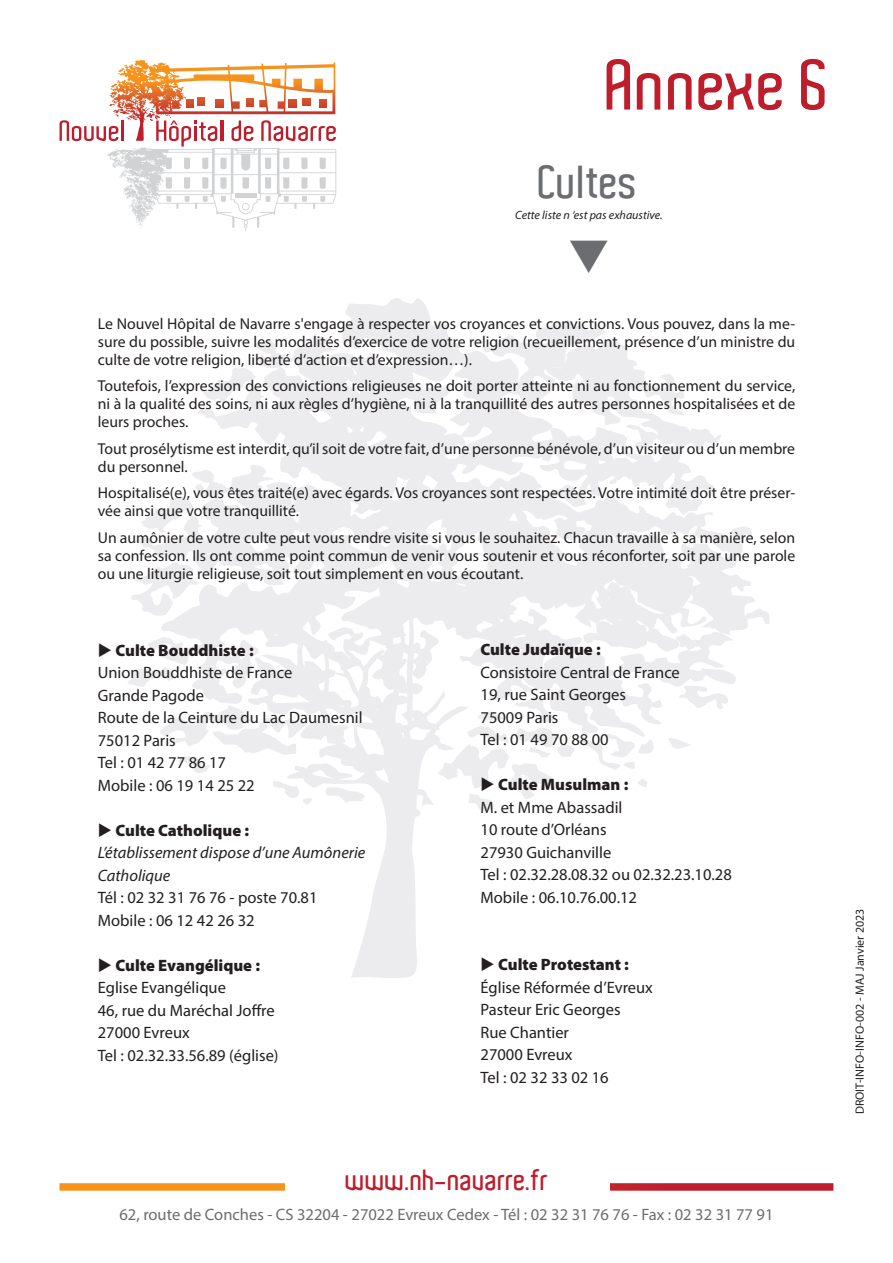
<style>
.page{position:relative;width:893px;height:1263px;background:#fff}
.page>*{position:absolute;margin:0;border:0;box-sizing:border-box;transform-origin:0 0}
.t1{font:600 69px "Aldo";color:#be1d2c}
.t2{font:600 45px "Aldo";color:#6c6d70}
.t3{font:600 28.5px "Aldo";color:#be1d2c}
.t4{font:16.5px "Myriad Pro";color:#231f20}
.t5{font:900 16.5px "Myriad Pro";color:#231f20}
.t6{font:16.5px "Myriad Pro";color:#6c6d70}
.t7{font:italic 16.5px/22.5px "Myriad Pro";color:#231f20}
.t8{font:15.75px/18px "Myriad Pro";color:#231f20;text-align:justify}
.t9{font:12px "Myriad Pro";color:#231f20}
.t10{font:italic 12px "Myriad Pro";color:#231f20}
</style>
<div class="page">
<svg style="left:135px;top:298px;width:635px;height:680px"></svg>
<svg style="left:138px;top:496px;width:57px;height:39px"></svg>
<svg style="left:131px;top:561px;width:68px;height:55px"></svg>
<svg style="left:159px;top:704px;width:155px;height:104px"></svg>
<svg style="left:128px;top:664px;width:48px;height:24px"></svg>
<svg style="left:325px;top:786px;width:44px;height:18px"></svg>
<svg style="left:434px;top:631px;width:302px;height:180px"></svg>
<svg style="left:117px;top:60px;width:25px;height:14px"></svg>
<svg style="left:60px;top:84px;width:276px;height:147px"></svg>
<svg style="left:60px;top:1183px;width:773px;height:8px;background:#dd6332"></svg>
<div style="left:285px;top:1170px;width:325px;height:31px;background:#fff"></div>
<p class="t1" style="left:607px;top:46px;width:226px">Annexe 6</p>
<p class="t2" style="left:539px;top:157px;width:101px">Cultes</p>
<p class="t10" style="left:515px;top:208px;width:149px">Cette liste n ‘est pas exhaustive.</p>
<p class="t8" style="left:98px;top:314px;width:699px">Le Nouvel Hôpital de Navarre s'engage à respecter vos croyances et convictions. Vous pouvez, dans la me&shy;sure du possible, suivre les modalités d’exercice de votre religion (recueillement, présence d’un ministre du culte de votre religion, liberté d’action et d’expression…).</p>
<p class="t8" style="left:98px;top:377px;width:699px">Toutefois, l’expression des convictions religieuses ne doit porter atteinte ni au fonctionnement du service, ni à la qualité des soins, ni aux règles d’hygiène, ni à la tranquillité des autres personnes hospitalisées et de leurs proches.</p>
<p class="t8" style="left:98px;top:439px;width:699px">Tout prosélytisme est interdit, qu’il soit de votre fait, d’une personne bénévole, d’un visiteur ou d’un membre du personnel.</p>
<p class="t8" style="left:98px;top:484px;width:699px">Hospitalisé(e), vous êtes traité(e) avec égards. Vos croyances sont respectées. Votre intimité doit être préser&shy;vée ainsi que votre tranquillité.</p>
<p class="t8" style="left:98px;top:528px;width:699px">Un aumônier de votre culte peut vous rendre visite si vous le souhaitez. Chacun travaille à sa manière, selon sa confession. Ils ont comme point commun de venir vous soutenir et vous réconforter, soit par une parole ou une liturgie religieuse, soit tout simplement en vous écoutant.</p>
<p class="t5" style="left:98px;top:639px;width:157px">◆ Culte Bouddhiste :</p>
<p class="t4" style="left:98px;top:662px;width:196px">Union Bouddhiste de France</p>
<p class="t4" style="left:98px;top:685px;width:108px">Grande Pagode</p>
<p class="t4" style="left:98px;top:707px;width:266px">Route de la Ceinture du Lac Daumesnil</p>
<p class="t4" style="left:98px;top:730px;width:79px">75012 Paris</p>
<p class="t4" style="left:98px;top:752px;width:130px">Tel : 01 42 77 86 17</p>
<p class="t4" style="left:98px;top:775px;width:158px">Mobile : 06 19 14 25 22</p>
<p class="t5" style="left:98px;top:819px;width:153px">◆ Culte Catholique :</p>
<p class="t7" style="left:98px;top:841px;width:269px">L’établissement dispose d’une Aumônerie<br>Catholique</p>
<p class="t4" style="left:98px;top:887px;width:221px">Tél : 02 32 31 76 76 - poste 70.81</p>
<p class="t4" style="left:98px;top:910px;width:158px">Mobile : 06 12 42 26 32</p>
<p class="t5" style="left:98px;top:954px;width:164px">◆ Culte Evangélique :</p>
<p class="t4" style="left:98px;top:977px;width:130px">Eglise Evangélique</p>
<p class="t4" style="left:98px;top:1000px;width:178px">46, rue du Maréchal Joffre</p>
<p class="t4" style="left:98px;top:1022px;width:93px">27000 Evreux</p>
<p class="t4" style="left:98px;top:1045px;width:182px">Tel : 02.32.33.56.89 (église)</p>
<p class="t5" style="left:480px;top:639px;width:122px">Culte Judaïque :</p>
<p class="t4" style="left:480px;top:662px;width:201px">Consistoire Central de France</p>
<p class="t4" style="left:480px;top:685px;width:147px">19, rue Saint Georges</p>
<p class="t4" style="left:480px;top:707px;width:79px">75009 Paris</p>
<p class="t4" style="left:480px;top:730px;width:130px">Tel : 01 49 70 88 00</p>
<p class="t5" style="left:480px;top:774px;width:149px">◆ Culte Musulman :</p>
<p class="t4" style="left:480px;top:797px;width:143px">M. et Mme Abassadil</p>
<p class="t4" style="left:480px;top:820px;width:127px">10 route d’Orléans</p>
<p class="t4" style="left:480px;top:842px;width:132px">27930 Guichanville</p>
<p class="t4" style="left:480px;top:865px;width:253px">Tel : 02.32.28.08.32 ou 02.32.23.10.28</p>
<p class="t4" style="left:480px;top:887px;width:158px">Mobile : 06.10.76.00.12</p>
<p class="t5" style="left:480px;top:954px;width:150px">◆ Culte Protestant :</p>
<p class="t4" style="left:480px;top:977px;width:174px">Église Réformée d’Evreux</p>
<p class="t4" style="left:480px;top:1000px;width:142px">Pasteur Eric Georges</p>
<p class="t4" style="left:480px;top:1022px;width:90px">Rue Chantier</p>
<p class="t4" style="left:480px;top:1045px;width:93px">27000 Evreux</p>
<p class="t4" style="left:480px;top:1067px;width:130px">Tel : 02 32 33 02 16</p>
<p class="t3" style="left:346px;top:1164px;width:205px">www.nh-navarre.fr</p>
<p class="t6" style="left:119px;top:1205px;width:655px">62, route de Conches - CS 32204 - 27022 Evreux Cedex - Tél : 02 32 31 76 76 - Fax : 02 32 31 77 91</p>
<p class="t9" style="left:852px;top:1114px;width:207px;rotate:-90deg">DROIT-INFO-INFO-002 - MAJ Janvier 2023</p>
</div>
